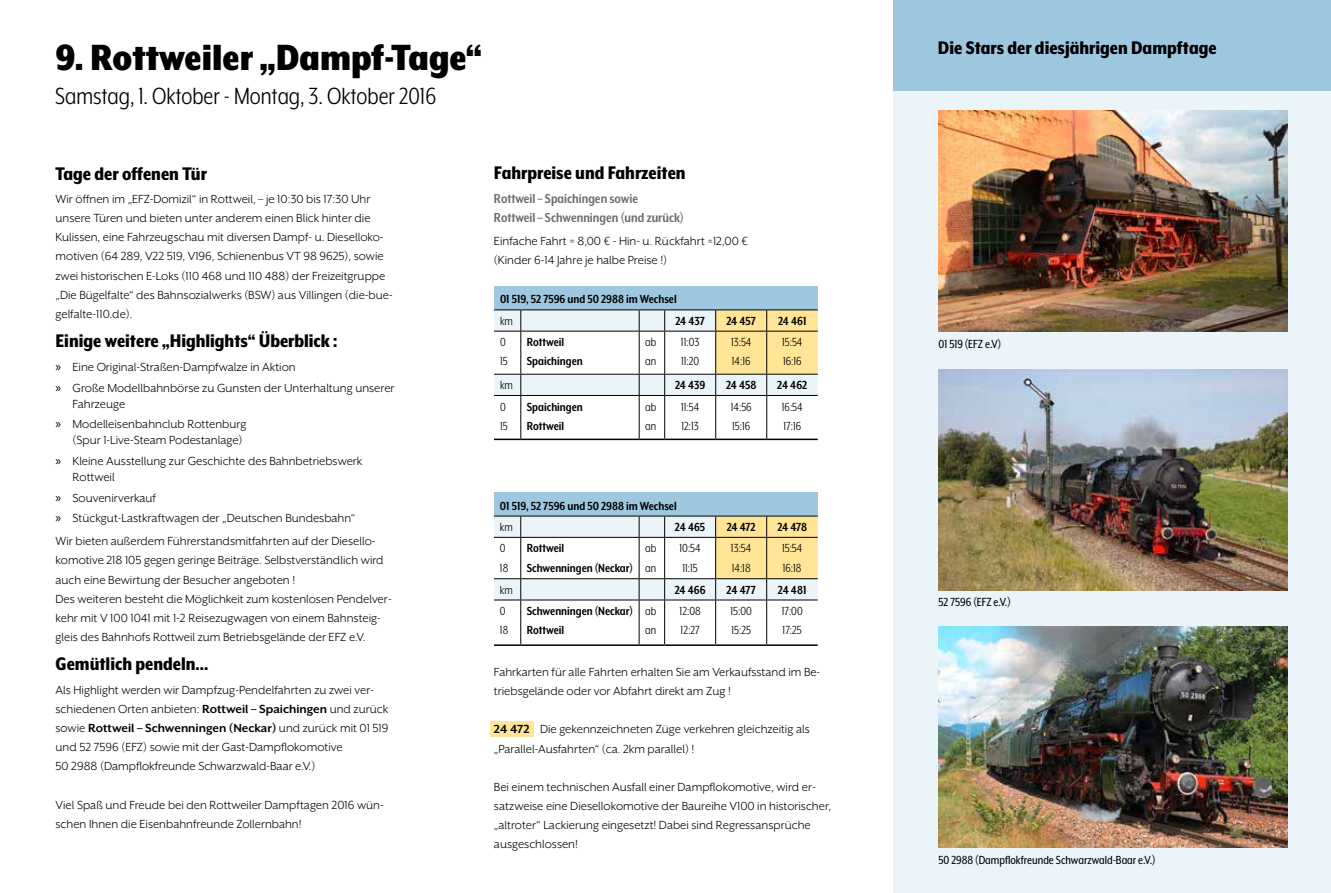
<style>
.page{position:relative;width:1331px;height:893px;background:#fff}
.page>*{position:absolute;margin:0;border:0;box-sizing:border-box;transform-origin:0 0}
.t1{font:900 42px "Mr Eaves XL Mod Nar OT";color:#000}
.t2{font:27px "Mr Eaves XL Mod Nar OT";color:#000}
.t3{font:800 21px "Mr Eaves XL Mod Nar OT";color:#000}
.t4{font:700 15px/19.2px "Mr Eaves XL Mod Nar OT";color:#6e6e6e}
.t5{font:13.5px/19.2px "Mr Eaves XL San OT";color:#000}
.t6{font:700 13.5px/19.2px "Mr Eaves XL Mod Nar OT";color:#000}
.t7{font:13.5px/19.2px "Mr Eaves XL Mod Nar OT";color:#000}
.t8{font:13.5px "Mr Eaves XL Mod Nar OT";color:#000}
.s1{font-family:"Myriad Pro"}
.s2{font-weight:700}
</style>
<div class="page">
<div style="left:490px;top:721px;width:44px;height:16px;background:#ffe595"></div>
<div style="left:893px;top:0;width:438px;height:893px;background:#ebf4f9"></div>
<div style="left:893px;top:0;width:438px;height:90px;background:#9ec8df"></div>
<img style="left:938px;top:626px;width:349px;height:221px">
<img style="left:938px;top:369px;width:349px;height:221px">
<img style="left:938px;top:111px;width:349px;height:221px">
<div style="left:494px;top:286px;width:324px;height:24px;background:#9ec8df"></div>
<hr style="left:521px;top:439px;width:118px;height:1px;background:#000">
<svg style="left:494px;top:439px;width:27px;height:1px"></svg>
<svg style="left:639px;top:439px;width:26px;height:1px"></svg>
<hr style="left:665px;top:439px;width:51px;height:1px;background:#000">
<hr style="left:716px;top:439px;width:51px;height:1px;background:#000">
<hr style="left:767px;top:439px;width:51px;height:1px;background:#000">
<hr style="left:520px;top:396px;width:1px;height:43px;background:#000">
<hr style="left:639px;top:396px;width:1px;height:43px;background:#000">
<hr style="left:664px;top:396px;width:1px;height:43px;background:#000">
<hr style="left:715px;top:396px;width:1px;height:43px;background:#000">
<hr style="left:766px;top:396px;width:1px;height:43px;background:#000">
<svg style="left:494px;top:309px;width:324px;height:87px"></svg>
<hr style="left:521px;top:395px;width:118px;height:1px;background:#000">
<div style="left:494px;top:493px;width:324px;height:23px;background:#9ec8df"></div>
<hr style="left:521px;top:644px;width:118px;height:2px;background:#000">
<hr style="left:494px;top:644px;width:27px;height:2px;background:#000">
<hr style="left:639px;top:644px;width:26px;height:2px;background:#000">
<hr style="left:665px;top:644px;width:51px;height:2px;background:#000">
<hr style="left:716px;top:644px;width:51px;height:2px;background:#000">
<hr style="left:767px;top:644px;width:51px;height:2px;background:#000">
<hr style="left:520px;top:600px;width:1px;height:44px;background:#000">
<hr style="left:639px;top:600px;width:1px;height:44px;background:#000">
<hr style="left:664px;top:600px;width:1px;height:44px;background:#000">
<hr style="left:715px;top:600px;width:1px;height:44px;background:#000">
<hr style="left:766px;top:600px;width:1px;height:44px;background:#000">
<svg style="left:494px;top:516px;width:324px;height:85px"></svg>
<hr style="left:521px;top:600px;width:118px;height:1px;background:#000">
<h1 class="t1" style="left:55px;top:36px;width:428px">9. Rottweiler „Dampf-Tage“</h1>
<h2 class="t2" style="left:55px;top:82px;width:382px">Samstag, 1. Oktober - Montag, 3. Oktober 2016</h2>
<h3 class="t3" style="left:56px;top:163px;width:153px">Tage der offenen Tür</h3>
<p class="t5" style="left:56px;top:189px;width:339px">Wir öffnen im „EFZ-Domizil“ in Rottweil, – je 10:30 bis 17:30 Uhr unsere Türen und bieten unter anderem einen Blick hinter die Kulissen, eine Fahrzeugschau mit diversen Dampf- u. Dieselloko&shy;motiven (64 289, V22 519, V196, Schienenbus VT 98 9625), sowie zwei historischen E-Loks (110 468 und 110 488) der Freizeitgruppe „Die Bügelfalte“ des Bahnsozialwerks (BSW) aus Villingen (die-bue&shy;gelfalte-110.de).</p>
<h3 class="t3" style="left:56px;top:330px;width:283px">Einige weitere „Highlights“ Überblick :</h3>
<p class="t5" style="left:56px;top:357px;width:341px;line-height:20.4px"><span class="s1">»</span> Eine Original-Straßen-Dampfwalze in Aktion<br><span class="s1">»</span> Große Modellbahnbörse zu Gunsten der Unterhaltung unserer</p>
<p class="t5" style="left:56px;top:393px;width:193px;line-height:20.4px;text-indent:17px">Fahrzeuge<br><span class="s1">»</span> Modelleisenbahnclub Rottenburg</p>
<p class="t5" style="left:56px;top:430px;width:308px;line-height:20.4px;text-indent:17px">(Spur 1-Live-Steam Podestanlage)<br><span class="s1">»</span> Kleine Ausstellung zur Geschichte des Bahnbetriebswerk</p>
<p class="t5" style="left:56px;top:467px;width:301px;line-height:20.4px;text-indent:17px">Rottweil<br><span class="s1">»</span> Souvenirverkauf<br><span class="s1">»</span> Stückgut-Lastkraftwagen der „Deutschen Bundesbahn“</p>
<p class="t5" style="left:56px;top:532px;width:338px">Wir bieten außerdem Führerstandsmitfahrten auf der Diesello&shy;komotive 218 105 gegen geringe Beiträge. Selbstverständlich wird auch eine Bewirtung der Besucher angeboten !<br>Des weiteren besteht die Möglichkeit zum kostenlosen Pendelver&shy;kehr mit V 100 1041 mit 1-2 Reisezugwagen von einem Bahnsteig&shy;gleis des Bahnhofs Rottweil zum Betriebsgelände der EFZ e.V.</p>
<h3 class="t3" style="left:56px;top:654px;width:154px">Gemütlich pendeln...</h3>
<p class="t5" style="left:56px;top:680px;width:334px">Als Highlight werden wir Dampfzug-Pendelfahrten zu zwei ver&shy;schiedenen Orten anbieten: <span class="s2">Rottweil – Spaichingen</span> und zurück sowie <span class="s2">Rottweil – Schwenningen (Neckar)</span> und zurück mit 01 519 und 52 7596 (EFZ) sowie mit der Gast-Dampflokomotive<br>50 2988 (Dampflokfreunde Schwarzwald-Baar e.V.)</p>
<p class="t5" style="left:56px;top:795px;width:330px">Viel Spaß und Freude bei den Rottweiler Dampftagen 2016 wün&shy;schen Ihnen die Eisenbahnfreunde Zollernbahn!</p>
<h3 class="t3" style="left:494px;top:162px;width:193px">Fahrpreise und Fahrzeiten</h3>
<p class="t4" style="left:494px;top:189px;width:191px">Rottweil – Spaichingen sowie<br>Rottweil – Schwenningen (und zurück)</p>
<p class="t5" style="left:494px;top:231px;width:255px">Einfache Fahrt = 8,00 € - Hin- u. Rückfahrt =12,00 € (Kinder 6-14 Jahre je halbe Preise !)</p>
<p class="t6" style="left:500px;top:290px;width:178px">01 519, 52 7596 und 50 2988 im Wechsel</p>
<p class="t7" style="left:500px;top:311px;width:14px">km</p>
<p class="t6" style="left:675px;top:311px;width:31px">24 437</p>
<p class="t6" style="left:726px;top:311px;width:31px">24 457</p>
<p class="t6" style="left:778px;top:311px;width:30px">24 461</p>
<p class="t7" style="left:500px;top:333px;width:9px">0<br>15</p>
<p class="t6" style="left:527px;top:333px;width:58px">Rottweil<br>Spaichingen</p>
<p class="t7" style="left:645px;top:333px;width:13px">ab an</p>
<p class="t7" style="left:681px;top:333px;width:20px">11:03<br>11:20</p>
<p class="t7" style="left:731px;top:333px;width:22px">13:54<br>14:16</p>
<p class="t7" style="left:782px;top:333px;width:22px">15:54<br>16:16</p>
<p class="t7" style="left:500px;top:376px;width:14px">km</p>
<p class="t6" style="left:675px;top:376px;width:32px">24 439</p>
<p class="t6" style="left:726px;top:376px;width:32px">24 458</p>
<p class="t6" style="left:777px;top:376px;width:32px">24 462</p>
<p class="t7" style="left:500px;top:397px;width:9px">0<br>15</p>
<p class="t6" style="left:527px;top:397px;width:58px">Spaichingen<br>Rottweil</p>
<p class="t7" style="left:645px;top:397px;width:13px">ab an</p>
<p class="t7" style="left:681px;top:397px;width:20px">11:54<br>12:13</p>
<p class="t7" style="left:731px;top:397px;width:22px">14:56<br>15:16</p>
<p class="t7" style="left:782px;top:397px;width:22px">16:54<br>17:16</p>
<p class="t6" style="left:500px;top:496px;width:178px">01 519, 52 7596 und 50 2988 im Wechsel</p>
<p class="t7" style="left:500px;top:517px;width:14px">km</p>
<p class="t6" style="left:675px;top:517px;width:32px">24 465</p>
<p class="t6" style="left:727px;top:517px;width:30px">24 472</p>
<p class="t6" style="left:777px;top:517px;width:31px">24 478</p>
<p class="t7" style="left:500px;top:539px;width:10px">0<br>18</p>
<p class="t6" style="left:527px;top:539px;width:108px">Rottweil<br>Schwenningen (Neckar)</p>
<p class="t7" style="left:645px;top:539px;width:13px">ab an</p>
<p class="t7" style="left:680px;top:539px;width:23px">10:54<br>11:15</p>
<p class="t7" style="left:731px;top:539px;width:22px">13:54<br>14:18</p>
<p class="t7" style="left:782px;top:539px;width:22px">15:54<br>16:18</p>
<p class="t7" style="left:500px;top:580px;width:14px">km</p>
<p class="t6" style="left:675px;top:580px;width:32px">24 466</p>
<p class="t6" style="left:727px;top:580px;width:31px">24 477</p>
<p class="t6" style="left:778px;top:580px;width:30px">24 481</p>
<p class="t7" style="left:500px;top:601px;width:10px">0<br>18</p>
<p class="t6" style="left:527px;top:601px;width:108px">Schwenningen (Neckar)<br>Rottweil</p>
<p class="t7" style="left:645px;top:601px;width:13px">ab an</p>
<p class="t7" style="left:680px;top:601px;width:23px">12:08<br>12:27</p>
<p class="t7" style="left:730px;top:601px;width:23px">15:00<br>15:25</p>
<p class="t7" style="left:782px;top:601px;width:23px">17:00<br>17:25</p>
<p class="t5" style="left:494px;top:662px;width:328px">Fahrkarten für alle Fahrten erhalten Sie am Verkaufsstand im Be&shy;triebsgelände oder vor Abfahrt direkt am Zug !</p>
<p class="t5" style="left:494px;top:720px;width:317px"><span class="s2">24 472</span> Die gekennzeichneten Züge verkehren gleichzeitig als „Parallel-Ausfahrten“ (ca. 2km parallel) !</p>
<p class="t5" style="left:494px;top:777px;width:339px">Bei einem technischen Ausfall einer Dampflokomotive, wird er&shy;satzweise eine Diesellokomotive der Baureihe V100 in historischer, „altroter“ Lackierung eingesetzt! Dabei sind Regressansprüche ausgeschlossen!</p>
<h3 class="t3" style="left:938px;top:37px;width:280px">Die Stars der diesjährigen Dampftage</h3>
<p class="t8" style="left:938px;top:337px;width:64px">01 519 (EFZ e.V)</p>
<p class="t8" style="left:938px;top:595px;width:74px">52 7596 (EFZ e.V.)</p>
<p class="t8" style="left:938px;top:854px;width:219px">50 2988 (Dampflokfreunde Schwarzwald-Baar e.V.)</p>
</div>
